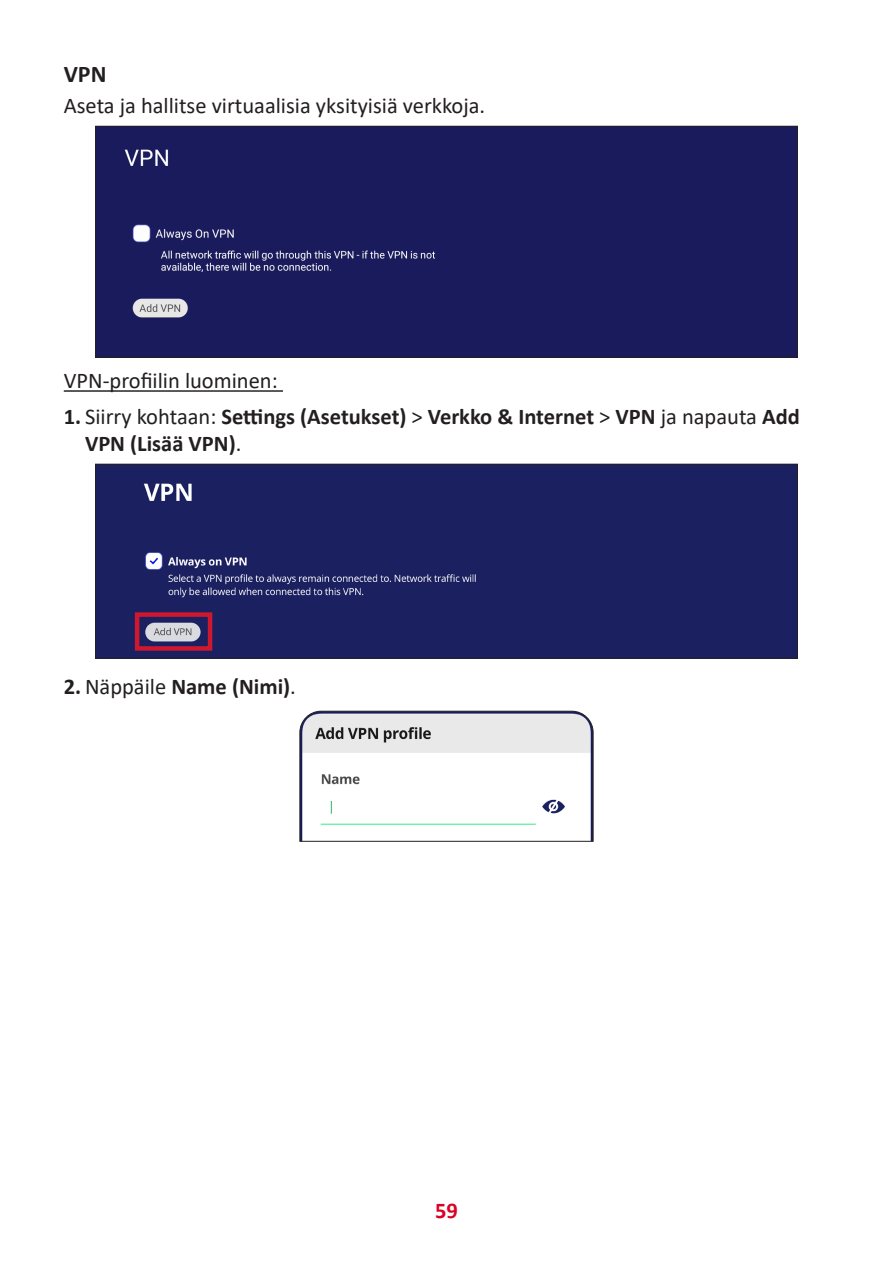
<style>
.page{position:relative;width:893px;height:1263px;background:#fff}
.page>*{position:absolute;margin:0;border:0;box-sizing:border-box;transform-origin:0 0}
.t1{font:700 24px "Calibri";color:#231f20}
.t2{font:700 22.5px/27px "Calibri";color:#231f20}
.Body{font:22.5px "Calibri";color:#231f20}
.t3{font:700 22.5px "Calibri";color:#db0025}
.s1{font-weight:400}
</style>
<div class="page">
<hr style="left:64px;top:390px;width:219px;height:2px;background:#231f20">
<div style="left:97px;top:128px;width:699px;height:227px;background:#1a1b5d"></div>
<div style="left:95px;top:126px;width:703px;height:231px;border:1px solid #231f20"></div>
<div style="left:97px;top:466px;width:699px;height:190px;background:#1b2060"></div>
<div style="left:95px;top:464px;width:703px;height:194px;border:1px solid #231f20"></div>
<div style="left:135px;top:612px;width:77px;height:39px;border:4px solid #ce182f"></div>
<svg style="left:299px;top:711px;width:294px;height:131px"></svg>
<p class="t1" style="left:64px;top:57px;width:44px">VPN</p>
<p class="Body" style="left:64px;top:90px;width:423px">Aseta ja hallitse virtuaalisia yksityisiä verkkoja.</p>
<p class="Body" style="left:64px;top:365px;width:216px">VPN-profiilin luominen:</p>
<p class="t2" style="left:85px;top:403px;width:716px;text-indent:-21px">1. <span class="s1">Siirry kohtaan:</span> Settings (Asetukset) <span class="s1">&gt;</span> Verkko &amp; Internet <span class="s1">&gt;</span> VPN <span class="s1">ja napauta</span> Add<br>VPN (Lisää VPN)<span class="s1">.</span></p>
<p class="t2" style="left:64px;top:672px;width:234px">2. <span class="s1">Näppäile</span> Name (Nimi)<span class="s1">.</span></p>
<p class="t3" style="left:435px;top:1194px;width:24px">59</p>
</div>
